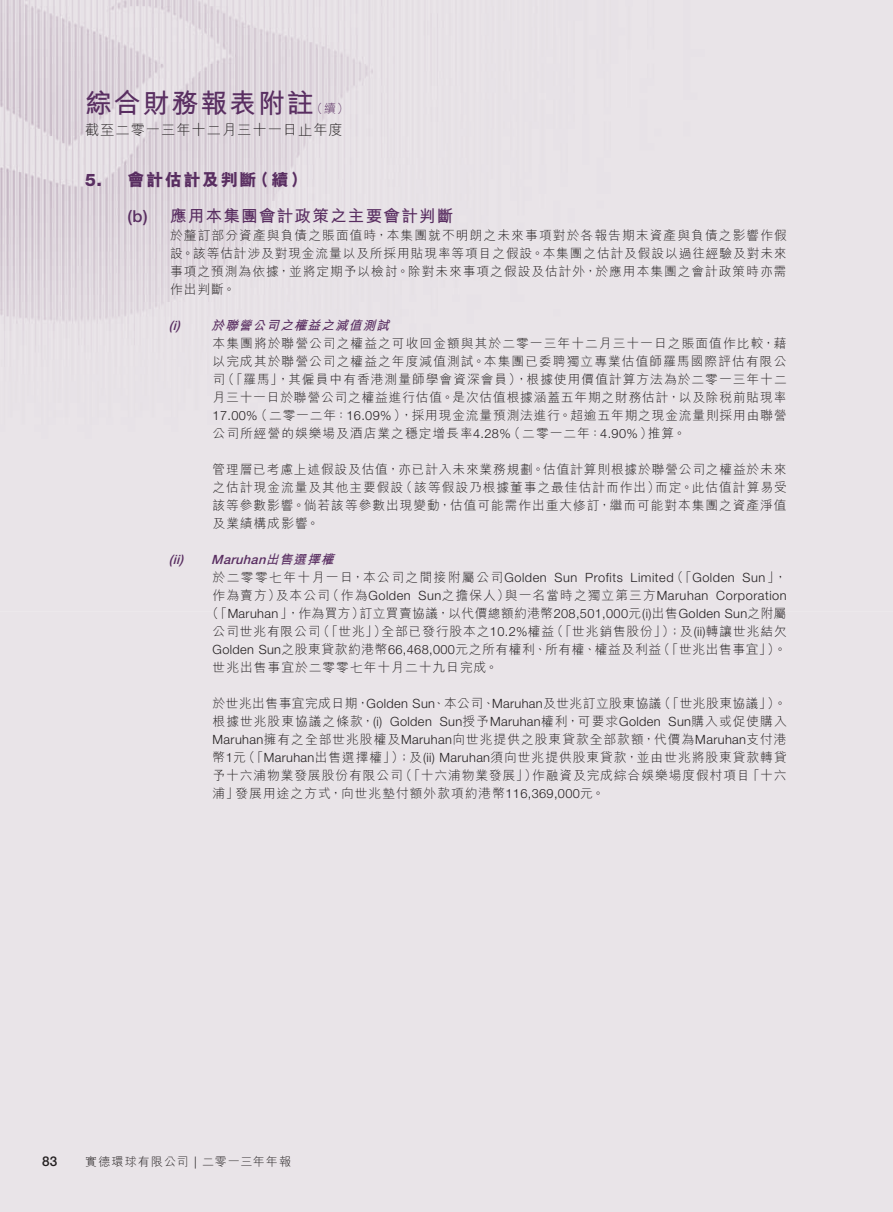
<style>
.page{position:relative;width:893px;height:1212px;background:#fff}
.page>*{position:absolute;margin:0;border:0;box-sizing:border-box;transform-origin:0 0}
.t1{font:27px "M Hei HK Bold E Ten B5 H";letter-spacing:.07em;color:#592e61}
.t2{font:17.25px "M Hei HK Xbold E Ten B5 H";letter-spacing:.08em;color:#592e61}
.t3{font:16.5px "M Hei HK Bold E Ten B5 H";letter-spacing:.08em;color:#592e61}
.t4{font:14.25px "M Hei HK Light E Ten B5 H";letter-spacing:.07em;color:#231f20}
.t5{font:500 13.5px "Helvetica Neue LT Std";color:#231f20}
.t6{font:12.75px/18px "M Hei HK Light E Ten B5 H";letter-spacing:.07em;color:#231f20;text-align:justify}
.t7{font:300 12.75px/18px "Helvetica Neue LT Std";letter-spacing:.04em;color:#231f20}
.t8{font:12.75px "M Hei HK Light E Ten B5 H";letter-spacing:.03em;color:#231f20}
.t9{font:12.75px "M Hei HK Light E Ten B5 H";letter-spacing:.045em;color:#231f20}
.t10{font:12.75px "M Hei HK Light E Ten B5 H";letter-spacing:.035em;color:#231f20}
.t11{font:italic 12.75px "M Hei HK Bold E Ten B5 H";color:#592e61}
.t12{font:italic 500 12.75px "Helvetica Neue LT Std";color:#592e61}
.t13{font:12px "M Hei HK Light E Ten B5 H";letter-spacing:.095em;color:#231f20}
.t14{font:12px "M Hei HK Light E Ten B5 H";color:#592e61}
.s1{font-family:"Helvetica Neue LT Std";font-weight:800}
.s2{font-family:"Helvetica Neue LT Std";font-weight:500}
.s3{font-family:"Helvetica Neue LT Std";font-weight:300}
.s4{font-weight:500;font-style:italic;color:#592e61}
.s5{font-family:"M Hei HK Bold E Ten B5 H";font-weight:400;font-style:italic;color:#592e61}
.s6{font-family:"M Hei HK Light E Ten B5 H";font-weight:400}
</style>
<div class="page">
<div style="left:0;top:611px;width:893px;height:601px;background:#e9e4e8"></div>
<img style="left:0;top:0;width:893px;height:611px">
<h1 class="t1" style="left:85px;top:93px;width:230px">綜合財務報表附註</h1>
<p class="t14" style="left:311px;top:104px;width:40px">（續）</p>
<p class="t4" style="left:85px;top:125px;width:259px">截至二零一三年十二月三十一日止年度</p>
<h2 class="t2" style="left:85px;top:173px;width:224px"><span class="s1">5.</span> 會計估計及判斷（續）</h2>
<p class="t3" style="left:128px;top:209px;width:327px"><span class="s2">(b)</span> 應用本集團會計政策之主要會計判斷</p>
<p class="t6" style="left:170px;top:227px;width:618px">於釐訂部分資產與負債之賬面值時，本集團就不明朗之未來事項對於各報告期末資產與負債之影響作假設。該等估計涉及對現金流量以及所採用貼現率等項目之假設。本集團之估計及假設以過往經驗及對未來事項之預測為依據，並將定期予以檢討。除對未來事項之假設及估計外，於應用本集團之會計政策時亦需作出判斷。</p>
<p class="t12" style="left:169px;top:320px;width:12px">(i)</p>
<p class="t11" style="left:211px;top:320px;width:182px">於聯營公司之權益之減值測試</p>
<p class="t6" style="left:213px;top:335px;width:576px">本集團將於聯營公司之權益之可收回金額與其於二零一三年十二月三十一日之賬面值作比較，藉以完成其於聯營公司之權益之年度減值測試。本集團已委聘獨立專業估值師羅馬國際評估有限公司（「羅馬」，其僱員中有香港測量師學會資深會員），根據使用價值計算方法為於二零一三年十二月三十一日於聯營公司之權益進行估值。是次估值根據涵蓋五年期之財務估計，以及除稅前貼現率<span class="s3">17.00%</span>（二零一二年：<span class="s3">16.09%</span>），採用現金流量預測法進行。超逾五年期之現金流量則採用由聯營公司所經營的娛樂場及酒店業之穩定增長率<span class="s3">4.28%</span>（二零一二年：<span class="s3">4.90%</span>）推算。</p>
<p class="t6" style="left:213px;top:461px;width:576px">管理層已考慮上述假設及估值，亦已計入未來業務規劃。估值計算則根據於聯營公司之權益於未來之估計現金流量及其他主要假設（該等假設乃根據董事之最佳估計而作出）而定。此估值計算易受該等參數影響。倘若該等參數出現變動，估值可能需作出重大修訂，繼而可能對本集團之資產淨值及業績構成影響。</p>
<p class="t12" style="left:169px;top:554px;width:16px">(ii)</p>
<p class="t7" style="left:211px;top:551px;width:577px"><span class="s4">Maruhan</span><span class="s5">出售選擇權<br></span><span class="s6">於二零零七年十月一日，本公司之間接附屬公司</span>Golden Sun Profits Limited<span class="s6">（「</span>Golden Sun<span class="s6">」，</span></p>
<p class="t6" style="left:213px;top:587px;width:576px">作為賣方）及本公司（作為<span class="s3">Golden Sun</span>之擔保人）與一名當時之獨立第三方<span class="s3">Maruhan Corporation</span></p>
<p class="t8" style="left:206px;top:608px;width:582px">（「<span class="s3">Maruhan</span>」，作為買方）訂立買賣協議，以代價總額約港幣<span class="s3">208,501,000</span>元<span class="s3">(i)</span>出售<span class="s3">Golden Sun</span>之附屬</p>
<p class="t6" style="left:213px;top:623px;width:576px">公司世兆有限公司（「世兆」）全部已發行股本之<span class="s3">10.2%</span>權益（「世兆銷售股份」）；及<span class="s3">(ii)</span>轉讓世兆結欠</p>
<p class="t9" style="left:213px;top:644px;width:576px"><span class="s3">Golden Sun</span>之股東貸款約港幣<span class="s3">66,468,000</span>元之所有權利、所有權、權益及利益（「世兆出售事宜」）。</p>
<p class="t6" style="left:213px;top:659px;width:287px">世兆出售事宜於二零零七年十月二十九日完成。</p>
<p class="t10" style="left:213px;top:698px;width:576px">於世兆出售事宜完成日期，<span class="s3">Golden Sun</span>、本公司、<span class="s3">Maruhan</span>及世兆訂立股東協議（「世兆股東協議」）。</p>
<p class="t7" style="left:213px;top:713px;width:576px"><span class="s6">根據世兆股東協議之條款，</span>(i) Golden Sun<span class="s6">授予</span>Maruhan<span class="s6">權利，可要求</span>Golden Sun<span class="s6">購入或促使購入</span></p>
<p class="t6" style="left:213px;top:731px;width:576px"><span class="s3">Maruhan</span>擁有之全部世兆股權及<span class="s3">Maruhan</span>向世兆提供之股東貸款全部款額，代價為<span class="s3">Maruhan</span>支付港幣<span class="s3">1</span>元（「<span class="s3">Maruhan</span>出售選擇權」）；及<span class="s3">(ii) Maruhan</span>須向世兆提供股東貸款，並由世兆將股東貸款轉貸予十六浦物業發展股份有限公司（「十六浦物業發展」）作融資及完成綜合娛樂場度假村項目「十六浦」發展用途之方式，向世兆墊付額外款項約港幣<span class="s3">116,369,000</span>元。</p>
<p class="t5" style="left:42px;top:1157px;width:17px">83</p>
<p class="t13" style="left:85px;top:1157px;width:208px">實德環球有限公司 <span class="s3">|</span> 二零一三年年報</p>
</div>
